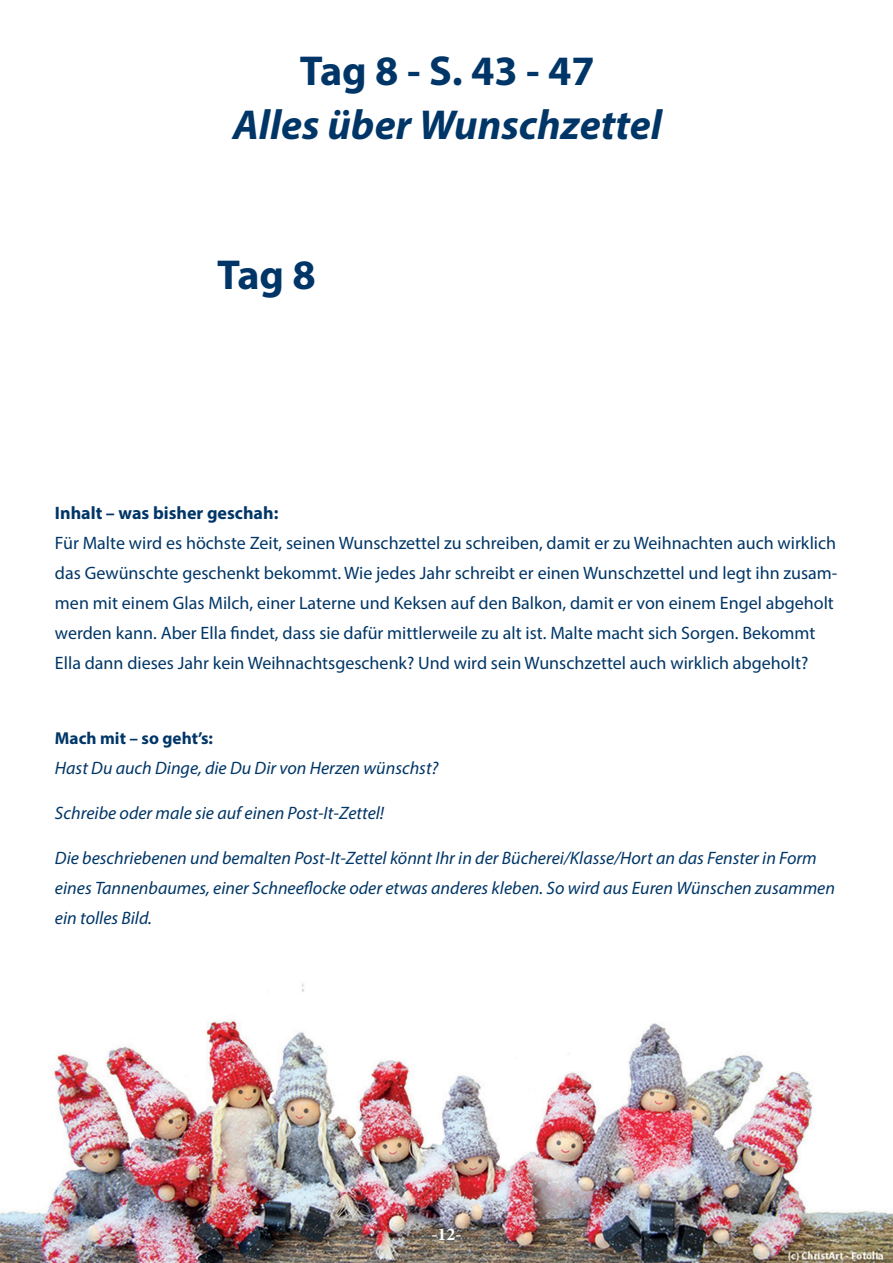
<style>
.page{position:relative;width:893px;height:1263px;background:#fff}
.page>*{position:absolute;margin:0;border:0;box-sizing:border-box;transform-origin:0 0}
.überschrift_geschich{font:italic 700 42px "Myriad Pro";color:#003667}
.überschrift_geschich-2{font:700 42px "Myriad Pro";color:#003667}
.text{font:18px/30px "Myriad Pro";color:#003667}
.text-2{font:italic 18px/30px "Myriad Pro";color:#003667}
.text_bold_überschrif{font:700 18px "Myriad Pro";color:#003667}
.t1{font:700 18px "Minion Pro";color:#fff}
.text-3{font:700 17.25px "Myriad Pro";color:#003667}
</style>
<div class="page">
<img style="left:0;top:983px;width:893px;height:280px">
<p class="überschrift_geschich-2" style="left:300px;top:43px;width:297px">Tag 8 - S. 43 - 47</p>
<p class="überschrift_geschich" style="left:233px;top:97px;width:431px">Alles über Wunschzettel</p>
<p class="überschrift_geschich-2" style="left:217px;top:247px;width:100px">Tag 8</p>
<p class="text_bold_überschrif" style="left:55px;top:501px;width:225px">Inhalt – was bisher geschah:</p>
<p class="text" style="left:55px;top:528px;width:784px">Für Malte wird es höchste Zeit, seinen Wunschzettel zu schreiben, damit er zu Weihnachten auch wirklich das Gewünschte geschenkt bekommt. Wie jedes Jahr schreibt er einen Wunschzettel und legt ihn zusam&shy;men mit einem Glas Milch, einer Laterne und Keksen auf den Balkon, damit er von einem Engel abgeholt werden kann. Aber Ella findet, dass sie dafür mittlerweile zu alt ist. Malte macht sich Sorgen. Bekommt Ella dann dieses Jahr kein Weihnachtsgeschenk? Und wird sein Wunschzettel auch wirklich abgeholt?</p>
<p class="text-3" style="left:55px;top:727px;width:160px">Mach mit – so geht’s:</p>
<p class="text-2" style="left:55px;top:753px;width:385px">Hast Du auch Dinge, die Du Dir von Herzen wünschst?</p>
<p class="text-2" style="left:55px;top:798px;width:331px">Schreibe oder male sie auf einen Post-It-Zettel!</p>
<p class="text-2" style="left:55px;top:843px;width:781px">Die beschriebenen und bemalten Post-It-Zettel könnt Ihr in der Bücherei/Klasse/Hort an das Fenster in Form eines Tannenbaumes, einer Schneeflocke oder etwas anderes kleben. So wird aus Euren Wünschen zusammen ein tolles Bild.</p>
<p class="t1" style="left:431px;top:1222px;width:32px">-12-</p>
</div>
